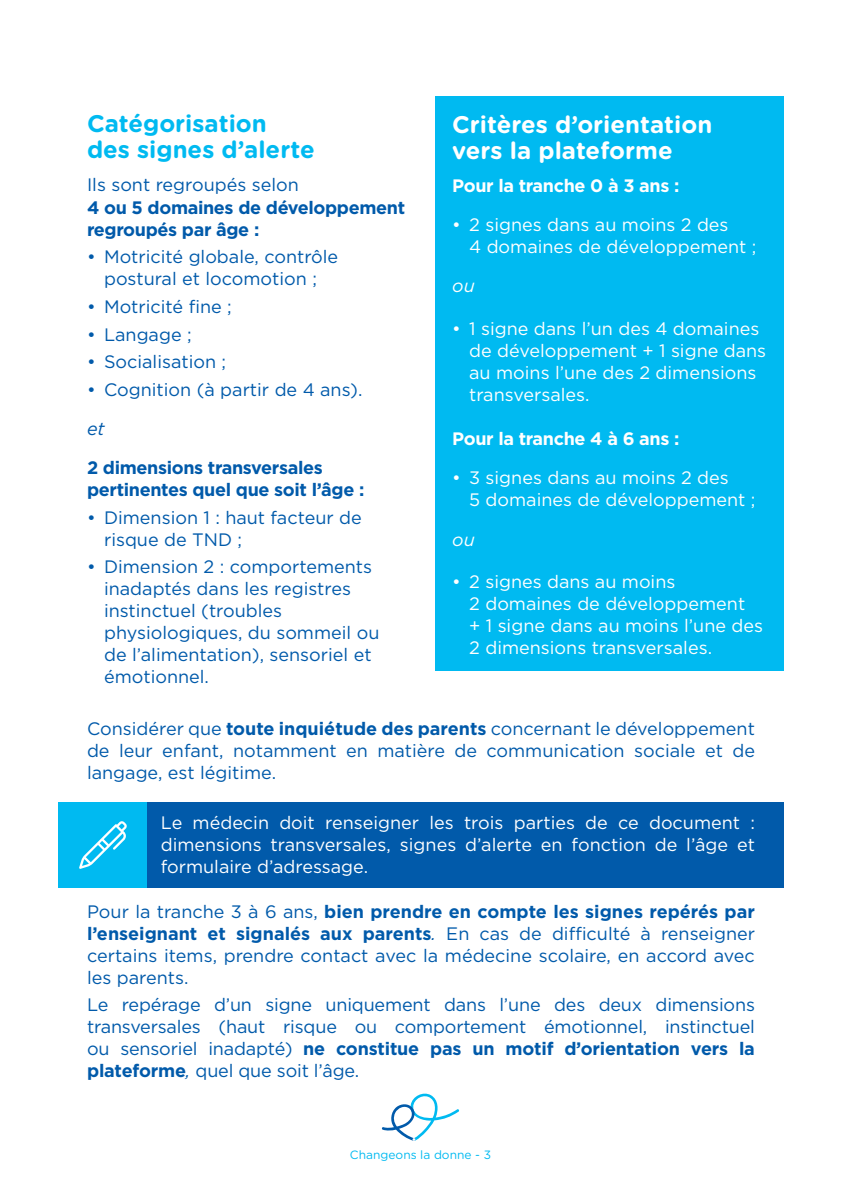
<style>
.page{position:relative;width:842px;height:1191px;background:#fff}
.page>*{position:absolute;margin:0;border:0;box-sizing:border-box;transform-origin:0 0}
.t1{font:700 24px/26px "Gotham Rounded";color:#fff}
.t2{font:700 24px/26px "Gotham Rounded";color:#00baf1}
.t3{font:18px/22px "Gotham";color:#015aaa;text-align:justify}
.t4{font:18px/22px "Gotham";color:#fff}
.t5{font:700 18px/22px "Gotham";letter-spacing:-.02em;color:#015aaa}
.t6{font:700 18px "Gotham";letter-spacing:-.02em;color:#fff}
.t7{font:italic 18px "Gotham";color:#fff}
.t8{font:italic 18px "Gotham";color:#015aaa}
.t9{font:12px "Gotham Rounded";color:#00baf1}
.s1{font-weight:700}
.s2{font-style:italic}
</style>
<div class="page">
<svg style="left:381px;top:1093px;width:79px;height:48px"></svg>
<div style="left:147px;top:802px;width:636px;height:85px;background:#015aaa"></div>
<div style="left:59px;top:802px;width:88px;height:85px;background:#00baf1"></div>
<div style="left:435px;top:96px;width:348px;height:575px;background:#00baf1"></div>
<svg style="left:79px;top:821px;width:48px;height:48px"></svg>
<h1 class="t2" style="left:87px;top:110px;width:229px">Catégorisation des signes d’alerte</h1>
<p class="t3" style="left:87px;top:174px;width:213px">Ils sont regroupés selon</p>
<p class="t5" style="left:87px;top:196px;width:320px">4 ou 5 domaines de développement regroupés par âge :</p>
<p class="t3" style="left:87px;top:245px;width:253px;text-align:center">• Motricité globale, contrôle postural et locomotion ;</p>
<p class="t3" style="left:87px;top:295px;width:146px">• Motricité fine ;</p>
<p class="t3" style="left:87px;top:323px;width:106px">• Langage ;</p>
<p class="t3" style="left:87px;top:350px;width:141px">• Socialisation ;</p>
<p class="t3" style="left:87px;top:378px;width:277px">• Cognition (à partir de 4 ans).</p>
<p class="t8" style="left:87px;top:417px;width:19px">et</p>
<p class="t5" style="left:87px;top:456px;width:279px">2 dimensions transversales pertinentes quel que soit l’âge :</p>
<p class="t3" style="left:104px;top:506px;width:259px;text-indent:-17px">• Dimension 1 : haut facteur de risque de TND ;</p>
<p class="t3" style="left:104px;top:555px;width:277px;text-align:left;text-indent:-17px">• Dimension 2 : comportements inadaptés dans les registres instinctuel (troubles physiologiques, du sommeil ou de l’alimentation), sensoriel et émotionnel.</p>
<h1 class="t1" style="left:452px;top:110px;width:262px">Critères d’orientation vers la plateforme</h1>
<p class="t6" style="left:452px;top:174px;width:229px">Pour la tranche 0 à 3 ans :</p>
<p class="t4" style="left:469px;top:213px;width:289px;text-indent:-17px">• 2 signes dans au moins 2 des<br>4 domaines de développement ;</p>
<p class="t7" style="left:452px;top:274px;width:24px">ou</p>
<p class="t4" style="left:469px;top:317px;width:299px;text-indent:-17px">• 1 signe dans l’un des 4 domaines de développement + 1 signe dans au moins l’une des 2 dimensions transversales.</p>
<p class="t6" style="left:452px;top:427px;width:229px">Pour la tranche 4 à 6 ans :</p>
<p class="t4" style="left:469px;top:467px;width:288px;text-indent:-17px">• 3 signes dans au moins 2 des<br>5 domaines de développement ;</p>
<p class="t7" style="left:452px;top:527px;width:24px">ou</p>
<p class="t4" style="left:469px;top:570px;width:295px;text-indent:-17px">• 2 signes dans au moins<br>2 domaines de développement<br>+ 1 signe dans au moins l’une des<br>2 dimensions transversales.</p>
<p class="t3" style="left:87px;top:717px;width:669px">Considérer que <span class="s1">toute inquiétude des parents</span> concernant le développement de leur enfant, notamment en matière de communication sociale et de langage, est légitime.</p>
<p class="t4" style="left:161px;top:811px;width:596px;text-align:justify">Le médecin doit renseigner les trois parties de ce document : dimensions transversales, signes d’alerte en fonction de l’âge et formulaire d’adressage.</p>
<p class="t3" style="left:87px;top:900px;width:669px">Pour la tranche 3 à 6 ans, <span class="s1">bien prendre en compte les signes repérés par l’enseignant et signalés aux parents</span><span class="s2">.</span> En cas de difficulté à renseigner certains items, prendre contact avec la médecine scolaire, en accord avec les parents.</p>
<p class="t3" style="left:87px;top:993px;width:669px">Le repérage d’un signe uniquement dans l’une des deux dimensions transversales (haut risque ou comportement émotionnel, instinctuel ou sensoriel inadapté) <span class="s1">ne constitue pas un motif d’orientation vers la plateforme</span><span class="s2">,</span> quel que soit l’âge.</p>
<p class="t9" style="left:350px;top:1147px;width:143px">Changeons la donne - 3</p>
</div>
